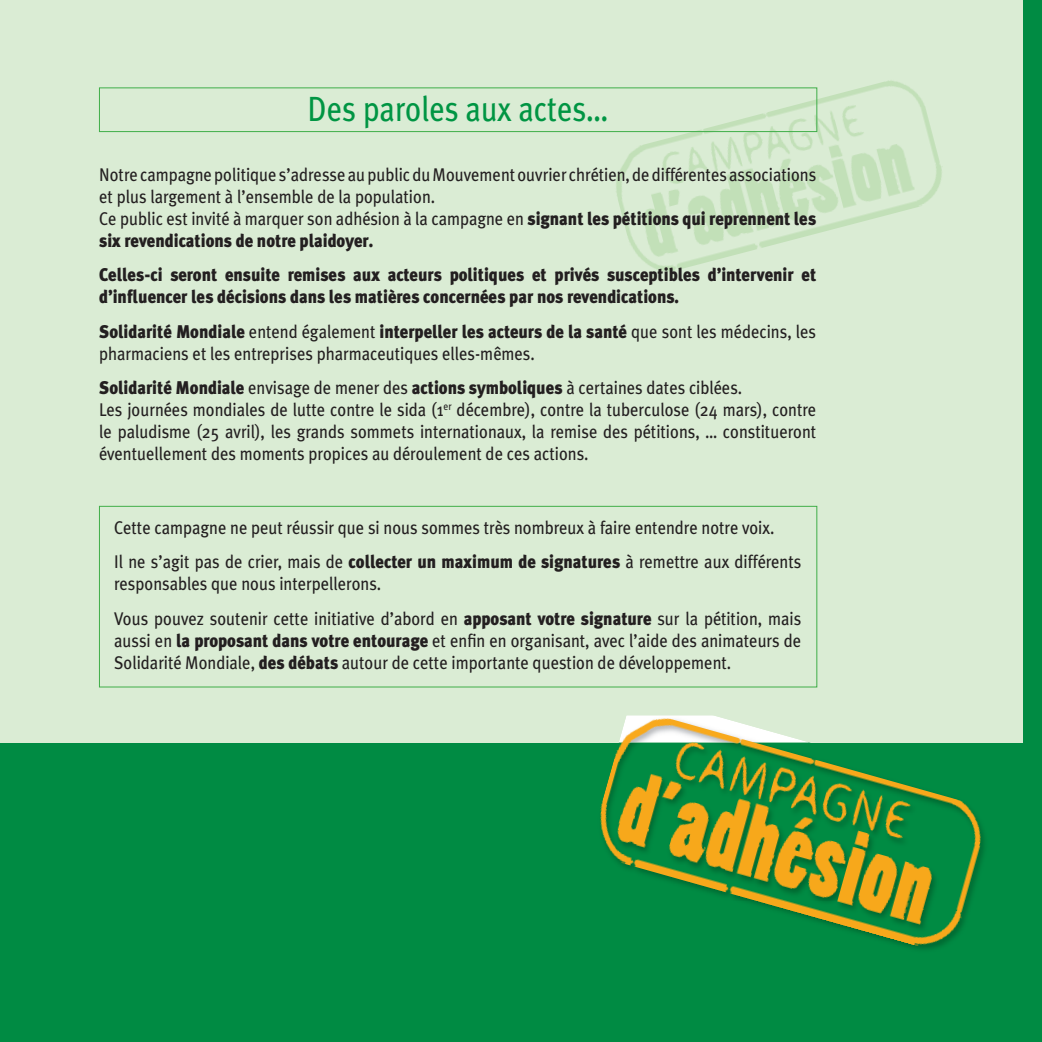
<style>
.page{position:relative;width:1042px;height:1042px;background:#008b43}
.page>*{position:absolute;margin:0;border:0;box-sizing:border-box;transform-origin:0 0}
.t1{font:35px "Meta Plus";color:#009543;scale:.87 1}
.t2{font:18.38px/22.1px "Meta Plus";color:#231f20;scale:.9 1}
.t3{font:900 18.38px/22.1px "Meta Plus";color:#231f20;scale:.9 1}
.s1{font-weight:900}
</style>
<div class="page">
<div style="left:0;top:0;width:1022px;height:742px;background:#daecd4"></div>
<img style="left:606px;top:80px;width:336px;height:192px">
<div style="left:99px;top:88px;width:718px;height:44px;border:1px solid #40ae49"></div>
<img style="left:587px;top:715px;width:405px;height:235px">
<div style="left:99px;top:506px;width:718px;height:181px;border:1px solid #40ae49"></div>
<h1 class="t1" style="left:307px;top:95px;width:347px">Des paroles aux actes…</h1>
<p class="t2" style="left:99px;top:164px;width:798px">Notre campagne politique s’adresse au public du Mouvement ouvrier chrétien, de différentes associations et plus largement à l’ensemble de la population.<br>Ce public est invité à marquer son adhésion à la campagne en <span class="s1">signant les pétitions qui reprennent les six revendications de notre plaidoyer.</span></p>
<p class="t3" style="left:99px;top:265px;width:798px">Celles-ci seront ensuite remises aux acteurs politiques et privés susceptibles d’intervenir et d’influencer les décisions dans les matières concernées par nos revendications.</p>
<p class="t2" style="left:99px;top:321px;width:798px"><span class="s1">Solidarité Mondiale</span> entend également <span class="s1">interpeller les acteurs de la santé</span> que sont les médecins, les pharmaciens et les entreprises pharmaceutiques elles-mêmes.</p>
<p class="t2" style="left:99px;top:378px;width:798px"><span class="s1">Solidarité Mondiale</span> envisage de mener des <span class="s1">actions symboliques</span> à certaines dates ciblées.<br>Les journées mondiales de lutte contre le sida (1<sup>er</sup> décembre), contre la tuberculose (24 mars), contre le paludisme (25 avril), les grands sommets internationaux, la remise des pétitions, … constitueront éventuellement des moments propices au déroulement de ces actions.</p>
<p class="t2" style="left:114px;top:511px;width:765px;line-height:34.3px">Cette campagne ne peut réussir que si nous sommes très nombreux à faire entendre notre voix.<br>Il ne s’agit pas de crier, mais de <span class="s1">collecter un maximum de signatures</span> à remettre aux différents</p>
<p class="t2" style="left:114px;top:568px;width:765px;line-height:34.3px">responsables que nous interpellerons.<br>Vous pouvez soutenir cette initiative d’abord en <span class="s1">apposant votre signature</span> sur la pétition, mais</p>
<p class="t2" style="left:114px;top:630px;width:765px">aussi en <span class="s1">la proposant dans votre entourage</span> et enfin en organisant, avec l’aide des animateurs de<br>Solidarité Mondiale, <span class="s1">des débats</span> autour de cette importante question de développement.</p>
</div>
